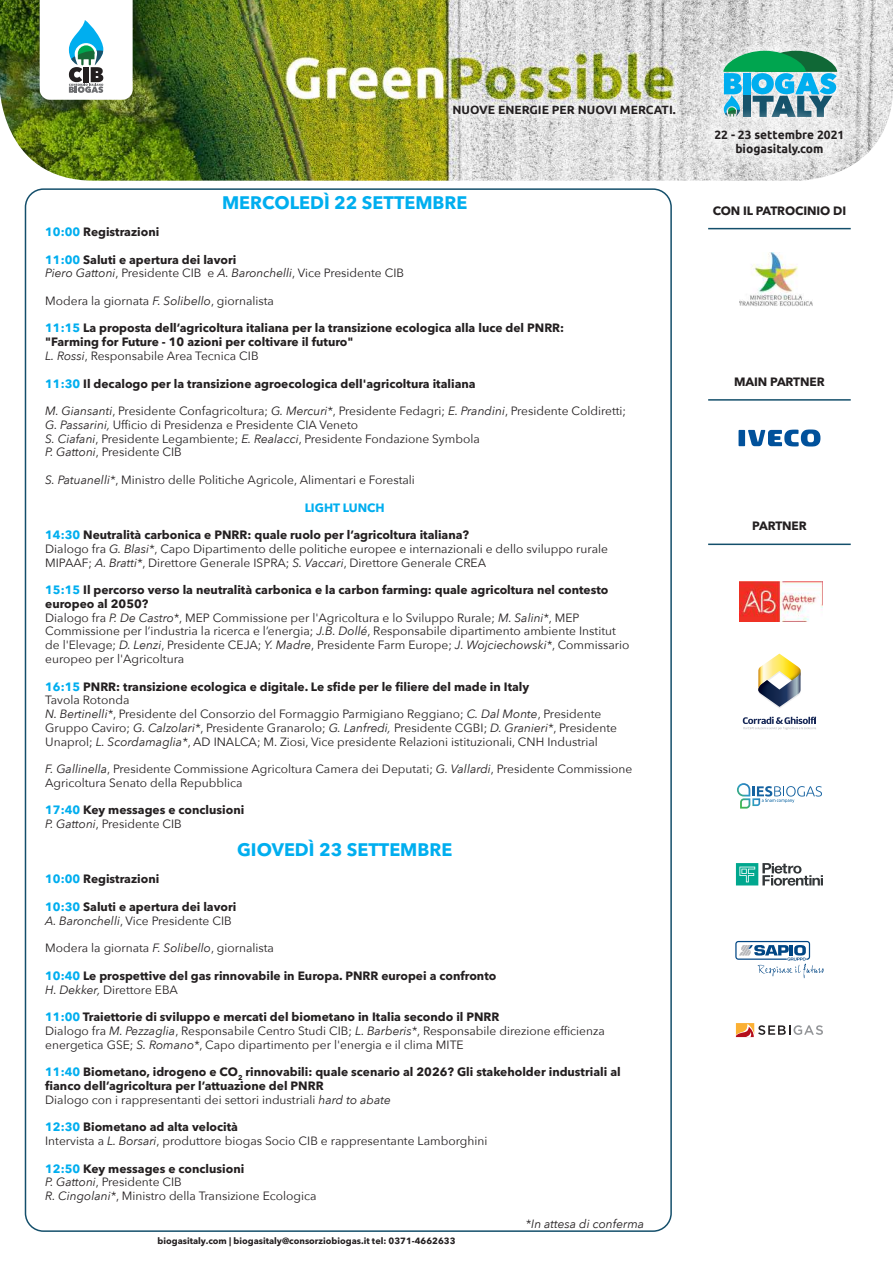
<style>
.page{position:relative;width:893px;height:1263px;background:#fff}
.page>*{position:absolute;margin:0;border:0;box-sizing:border-box;transform-origin:0 0}
.t1{font:700 18px "Avenir Next LT Pro";color:#00aeef}
.t2{font:12px/13.8px "Avenir Next";color:#231f20}
.t3{font:700 12px/13.8px "Avenir Next LT Pro";color:#231f20}
.t4{font:700 12px/14.4px "Ubuntu";color:#231f20;text-align:center}
.t5{font:italic 12px "Avenir Next";color:#231f20}
.t6{font:700 12px "Avenir Next LT Pro";color:#00aeef}
.t7{font:700 9px "Avenir Next LT Pro";color:#231f20}
.s1{color:#00aeef}
.s2{font-style:italic}
</style>
<div class="page">
<img style="left:746px;top:0;width:147px;height:84px">
<img style="left:0;top:0;width:746px;height:84px">
<svg style="left:715px;top:42px;width:130px;height:42px;background:#dfdfdf"></svg>
<svg style="left:723px;top:51px;width:114px;height:33px;background:#41ae96"></svg>
<svg style="left:40px;top:0;width:93px;height:84px"></svg>
<svg style="left:0;top:84px;width:893px;height:416px"></svg>
<svg style="left:694px;top:108px;width:170px;height:68px"></svg>
<svg style="left:446px;top:99px;width:237px;height:22px;fill:#e9e9e9"></svg>
<div style="left:708px;top:202px;width:143px;height:16px;background:#fff"></div>
<hr style="left:708px;top:228px;width:143px;height:1px;background:#144f6b">
<img style="left:739px;top:253px;width:73px;height:53px">
<hr style="left:708px;top:544px;width:143px;height:1px;background:#144f6b">
<img style="left:740px;top:582px;width:82px;height:40px">
<svg style="left:737px;top:783px;width:85px;height:25px"></svg>
<svg style="left:735px;top:941px;width:89px;height:37px"></svg>
<svg style="left:758px;top:654px;width:43px;height:54px"></svg>
<img style="left:778px;top:654px;width:22px;height:26px">
<img style="left:758px;top:680px;width:24px;height:27px">
<svg style="left:743px;top:717px;width:73px;height:13px"></svg>
<svg style="left:736px;top:1023px;width:87px;height:14px"></svg>
<svg style="left:736px;top:863px;width:87px;height:23px"></svg>
<div style="left:708px;top:374px;width:143px;height:15px;background:#fff"></div>
<hr style="left:708px;top:399px;width:143px;height:2px;background:#144f6b">
<div style="left:738px;top:430px;width:7px;height:16px;background:#01519b"></div>
<svg style="left:748px;top:429px;width:72px;height:17px"></svg>
<p class="t4" style="left:452px;top:103px;width:225px">NUOVE ENERGIE PER NUOVI MERCATI.</p>
<h1 class="t1" style="left:222px;top:191px;width:247px">MERCOLEDÌ 22 SETTEMBRE</h1>
<p class="t3" style="left:45px;top:225px;width:116px"><span class="s1">10:00</span> Registrazioni</p>
<p class="t3" style="left:45px;top:252px;width:193px"><span class="s1">11:00</span> Saluti e apertura dei lavori</p>
<p class="t2" style="left:45px;top:266px;width:360px"><span class="s2">Piero Gattoni</span>, Presidente CIB e <span class="s2">A. Baronchelli</span>, Vice Presidente CIB</p>
<p class="t2" style="left:45px;top:293px;width:230px">Modera la giornata <span class="s2">F. Solibello</span>, giornalista</p>
<p class="t3" style="left:45px;top:321px;width:521px"><span class="s1">11:15</span> La proposta dell’agricoltura italiana per la transizione ecologica alla luce del PNRR: "Farming for Future - 10 azioni per coltivare il futuro"</p>
<p class="t2" style="left:45px;top:348px;width:215px"><span class="s2">L. Rossi</span>, Responsabile Area Tecnica CIB</p>
<p class="t3" style="left:45px;top:376px;width:432px"><span class="s1">11:30</span> Il decalogo per la transizione agroecologica dell'agricoltura italiana</p>
<p class="t2" style="left:45px;top:403px;width:582px"><span class="s2">M. Giansanti</span>, Presidente Confagricoltura; <span class="s2">G. Mercuri*</span>, Presidente Fedagri; <span class="s2">E. Prandini</span>, Presidente Coldiretti; <span class="s2">G. Passarini,</span> Ufficio di Presidenza e Presidente CIA Veneto<br><span class="s2">S. Ciafani</span>, Presidente Legambiente; <span class="s2">E. Realacci</span>, Presidente Fondazione Symbola<br><span class="s2">P. Gattoni</span>, Presidente CIB</p>
<p class="t2" style="left:45px;top:472px;width:371px"><span class="s2">S. Patuanelli*</span>, Ministro delle Politiche Agricole, Alimentari e Forestali</p>
<p class="t6" style="left:305px;top:500px;width:82px">LIGHT LUNCH</p>
<p class="t3" style="left:45px;top:528px;width:425px"><span class="s1">14:30</span> Neutralità carbonica e PNRR: quale ruolo per l’agricoltura italiana?</p>
<p class="t2" style="left:45px;top:541px;width:564px">Dialogo fra <span class="s2">G. Blasi*</span>, Capo Dipartimento delle politiche europee e internazionali e dello sviluppo rurale<br>MIPAAF; <span class="s2">A. Bratti*</span>, Direttore Generale ISPRA; <span class="s2">S. Vaccari</span>, Direttore Generale CREA</p>
<p class="t3" style="left:45px;top:583px;width:565px"><span class="s1">15:15</span> Il percorso verso la neutralità carbonica e la carbon farming: quale agricoltura nel contesto europeo al 2050?</p>
<p class="t2" style="left:45px;top:610px;width:586px">Dialogo fra <span class="s2">P. De Castro*</span>, MEP Commissione per l'Agricoltura e lo Sviluppo Rurale; <span class="s2">M. Salini*</span>, MEP Commissione per l’industria la ricerca e l’energia; <span class="s2">J.B. Dollé</span>, Responsabile dipartimento ambiente Institut de l'Elevage; <span class="s2">D. Lenzi</span>, Presidente CEJA; <span class="s2">Y. Madre</span>, Presidente Farm Europe; <span class="s2">J. Wojciechowski*</span>, Commissario europeo per l'Agricoltura</p>
<p class="t3" style="left:45px;top:679px;width:486px"><span class="s1">16:15</span> PNRR: transizione ecologica e digitale. Le sfide per le filiere del made in Italy</p>
<p class="t2" style="left:45px;top:693px;width:573px">Tavola Rotonda<br><span class="s2">N. Bertinelli*</span>, Presidente del Consorzio del Formaggio Parmigiano Reggiano; <span class="s2">C. Dal Monte</span>, Presidente Gruppo Caviro; <span class="s2">G. Calzolari*</span>, Presidente Granarolo; <span class="s2">G. Lanfredi,</span> Presidente CGBI; <span class="s2">D. Granieri*</span>, Presidente Unaprol; <span class="s2">L. Scordamaglia*</span>, AD INALCA; M. Ziosi, Vice presidente Relazioni istituzionali, CNH Industrial</p>
<p class="t2" style="left:45px;top:761px;width:589px"><span class="s2">F. Gallinella</span>, Presidente Commissione Agricoltura Camera dei Deputati; <span class="s2">G. Vallardi</span>, Presidente Commissione<br>Agricoltura Senato della Repubblica</p>
<p class="t3" style="left:45px;top:803px;width:201px"><span class="s1">17:40</span> Key messages e conclusioni</p>
<p class="t2" style="left:45px;top:817px;width:138px"><span class="s2">P. Gattoni</span>, Presidente CIB</p>
<h1 class="t1" style="left:237px;top:838px;width:217px">GIOVEDÌ 23 SETTEMBRE</h1>
<p class="t3" style="left:45px;top:872px;width:116px"><span class="s1">10:00</span> Registrazioni</p>
<p class="t3" style="left:45px;top:900px;width:193px"><span class="s1">10:30</span> Saluti e apertura dei lavori</p>
<p class="t2" style="left:45px;top:913px;width:188px"><span class="s2">A. Baronchelli</span>, Vice Presidente CIB</p>
<p class="t2" style="left:45px;top:940px;width:230px">Modera la giornata <span class="s2">F. Solibello</span>, giornalista</p>
<p class="t3" style="left:45px;top:968px;width:453px"><span class="s1">10:40</span> Le prospettive del gas rinnovabile in Europa. PNRR europei a confronto</p>
<p class="t2" style="left:45px;top:982px;width:134px"><span class="s2">H. Dekker,</span> Direttore EBA</p>
<p class="t3" style="left:45px;top:1010px;width:456px"><span class="s1">11:00</span> Traiettorie di sviluppo e mercati del biometano in Italia secondo il PNRR</p>
<p class="t2" style="left:45px;top:1023px;width:561px">Dialogo fra <span class="s2">M. Pezzaglia</span>, Responsabile Centro Studi CIB; <span class="s2">L. Barberis*</span>, Responsabile direzione efficienza energetica GSE; <span class="s2">S. Romano*</span>, Capo dipartimento per l'energia e il clima MITE</p>
<p class="t3" style="left:45px;top:1065px;width:577px"><span class="s1">11:40</span> Biometano, idrogeno e CO<sub>2</sub> rinnovabili: quale scenario al 2026? Gli stakeholder industriali al fianco dell’agricoltura per l’attuazione del PNRR</p>
<p class="t2" style="left:45px;top:1092px;width:347px">Dialogo con i rappresentanti dei settori industriali <span class="s2">hard to abate</span></p>
<p class="t3" style="left:45px;top:1120px;width:194px"><span class="s1">12:30</span> Biometano ad alta velocità</p>
<p class="t2" style="left:45px;top:1133px;width:444px">Intervista a <span class="s2">L. Borsari</span>, produttore biogas Socio CIB e rappresentante Lamborghini</p>
<p class="t3" style="left:45px;top:1161px;width:201px"><span class="s1">12:50</span> Key messages e conclusioni</p>
<p class="t2" style="left:45px;top:1175px;width:273px"><span class="s2">P. Gattoni</span>, Presidente CIB<br><span class="s2">R. Cingolani*</span>, Ministro della Transizione Ecologica</p>
<p class="t5" style="left:526px;top:1213px;width:120px">*In attesa di conferma</p>
<p class="t7" style="left:158px;top:1235px;width:299px">biogasitaly.com | biogasitaly@consorziobiogas.it tel: 0371-4662633</p>
<p class="t4" style="left:714px;top:127px;width:131px">22 - 23 settembre 2021 biogasitaly.com</p>
<p class="t3" style="left:713px;top:203px;width:135px">CON IL PATROCINIO DI</p>
<p class="t3" style="left:734px;top:375px;width:92px">MAIN PARTNER</p>
<p class="t3" style="left:752px;top:519px;width:56px">PARTNER</p>
</div>
